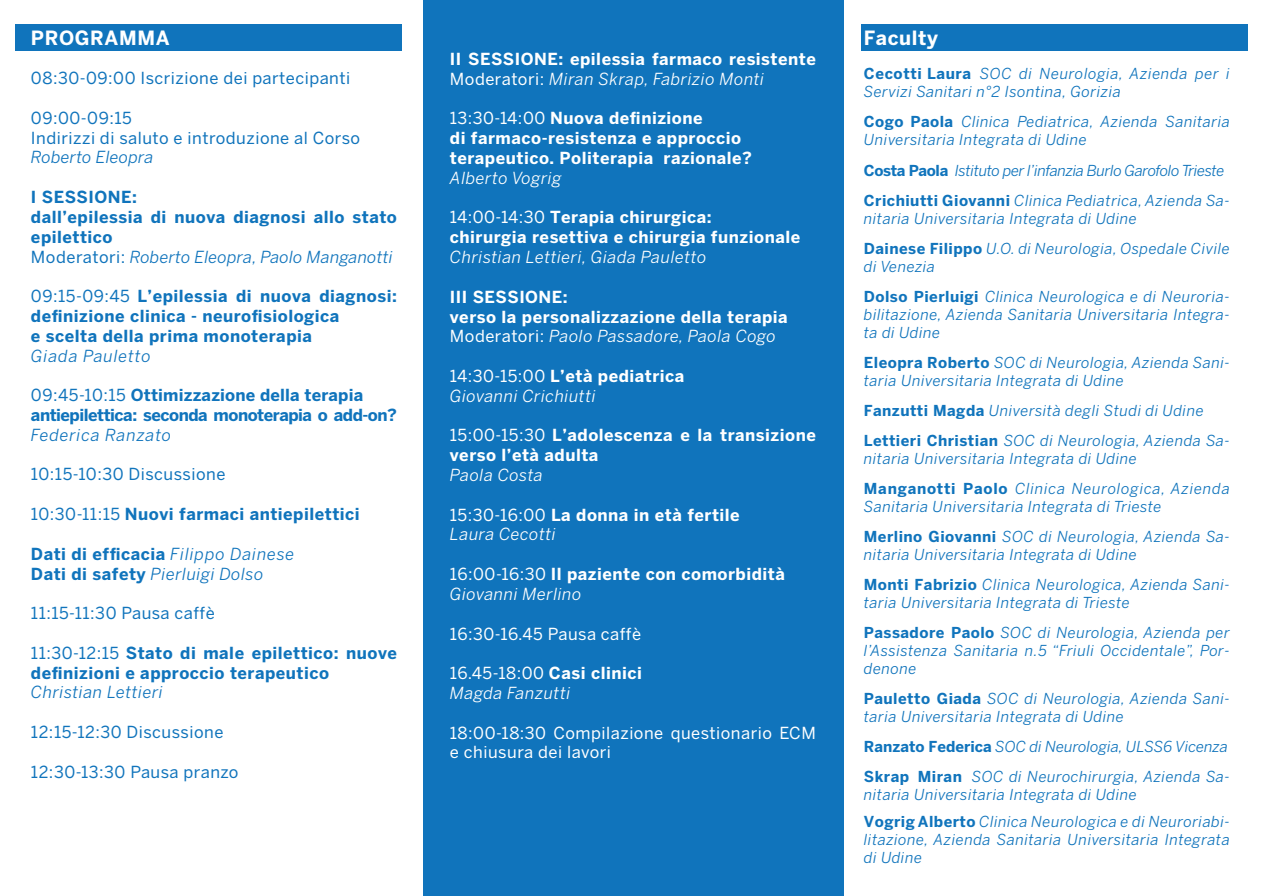
<style>
.page{position:relative;width:1266px;height:896px;background:#fff}
.page>*{position:absolute;margin:0;border:0;box-sizing:border-box;transform-origin:0 0}
.t1{font:700 19.5px "Benton Sans";letter-spacing:.03em;color:#fff}
.t2{font:700 16.5px/19.8px "Benton Sans";letter-spacing:.03em;color:#fff}
.t3{font:700 16.5px/19.8px "Benton Sans";letter-spacing:.03em;color:#1074bc}
.t4{font:16.5px/19.8px "Benton Sans";letter-spacing:.03em;color:#1074bc}
.t5{font:700 16.5px/19.8px "Benton Sans";letter-spacing:-.03em;color:#1074bc}
.t6{font:italic 16.5px/19.8px "Benton Sans";letter-spacing:.03em;color:#fff}
.t7{font:16.5px/19.8px "Benton Sans";letter-spacing:.03em;color:#fff}
.t8{font:italic 16.5px/19.8px "Benton Sans";letter-spacing:.03em;color:#1074bc}
.t9{font:italic 15px/18px "Benton Sans";letter-spacing:.03em;color:#1074bc}
.t10{font:italic 15px/30px "Benton Sans";letter-spacing:-.025em;color:#1074bc}
.t11{font:italic 15px/30px "Benton Sans";letter-spacing:.005em;color:#1074bc}
.s1{font-style:italic}
.s2{font-weight:400}
.s3{font-weight:400;font-style:italic}
.s4{font-weight:700;font-style:normal}
.s5{font-style:normal}
</style>
<div class="page">
<div style="left:423px;top:0;width:421px;height:896px;background:#1074bc"></div>
<div style="left:15px;top:24px;width:387px;height:27px;background:#1074bc"></div>
<div style="left:861px;top:24px;width:387px;height:27px;background:#1074bc"></div>
<p class="t1" style="left:31px;top:26px;width:140px">PROGRAMMA</p>
<p class="t4" style="left:31px;top:68px;width:321px">08:30-09:00 Iscrizione dei partecipanti</p>
<p class="t4" style="left:31px;top:108px;width:331px">09:00-09:15<br>Indirizzi di saluto e introduzione al Corso<br><span class="s1">Roberto Eleopra</span></p>
<p class="t3" style="left:31px;top:187px;width:368px">I SESSIONE:<br>dall’epilessia di nuova diagnosi allo stato epilettico<br><span class="s2">Moderatori:</span> <span class="s3">Roberto Eleopra, Paolo Manganotti</span></p>
<p class="t3" style="left:31px;top:286px;width:368px"><span class="s2">09:15-09:45</span> L’epilessia di nuova diagnosi: definizione clinica - neurofisiologica<br>e scelta della prima monoterapia<br><span class="s3">Giada Pauletto</span></p>
<p class="t5" style="left:31px;top:385px;width:368px"><span class="s2">09:45-10:15</span> Ottimizzazione della terapia antiepilettica: seconda monoterapia o add-on?<br><span class="s3">Federica Ranzato</span></p>
<p class="t4" style="left:31px;top:464px;width:196px">10:15-10:30 Discussione</p>
<p class="t3" style="left:31px;top:504px;width:330px"><span class="s2">10:30-11:15</span> Nuovi farmaci antiepilettici</p>
<p class="t8" style="left:31px;top:543px;width:265px"><span class="s4">Dati di efficacia</span> Filippo Dainese<br><span class="s4">Dati di safety</span> Pierluigi Dolso</p>
<p class="t4" style="left:31px;top:603px;width:185px">11:15-11:30 Pausa caffè</p>
<p class="t3" style="left:31px;top:642px;width:368px"><span class="s2">11:30-12:15</span> Stato di male epilettico: nuove definizioni e approccio terapeutico<br><span class="s3">Christian Lettieri</span></p>
<p class="t4" style="left:31px;top:722px;width:194px">12:15-12:30 Discussione</p>
<p class="t4" style="left:31px;top:761px;width:209px">12:30-13:30 Pausa pranzo</p>
<p class="t2" style="left:450px;top:49px;width:368px">II SESSIONE: epilessia farmaco resistente<br><span class="s2">Moderatori:</span> <span class="s3">Miran Skrap, Fabrizio Monti</span></p>
<p class="t2" style="left:450px;top:108px;width:304px"><span class="s2">13:30-14:00</span> Nuova definizione<br>di farmaco-resistenza e approccio terapeutico. Politerapia razionale?<br><span class="s3">Alberto Vogrig</span></p>
<p class="t2" style="left:450px;top:207px;width:352px"><span class="s2">14:00-14:30</span> Terapia chirurgica:<br>chirurgia resettiva e chirurgia funzionale<br><span class="s3">Christian Lettieri, Giada Pauletto</span></p>
<p class="t2" style="left:450px;top:286px;width:339px">III SESSIONE:<br>verso la personalizzazione della terapia<br><span class="s2">Moderatori:</span> <span class="s3">Paolo Passadore, Paola Cogo</span></p>
<p class="t6" style="left:450px;top:366px;width:236px"><span class="s5">14:30-15:00</span> <span class="s4">L’età pediatrica<br></span>Giovanni Crichiutti</p>
<p class="t2" style="left:450px;top:425px;width:367px"><span class="s2">15:00-15:30</span> L’adolescenza e la transizione verso l’età adulta<br><span class="s3">Paola Costa</span></p>
<p class="t2" style="left:450px;top:504px;width:291px"><span class="s2">15:30-16:00</span> La donna in età fertile<br><span class="s3">Laura Cecotti</span></p>
<p class="t2" style="left:450px;top:564px;width:337px"><span class="s2">16:00-16:30</span> Il paziente con comorbidità<br><span class="s3">Giovanni Merlino</span></p>
<p class="t7" style="left:450px;top:623px;width:193px">16:30-16.45 Pausa caffè</p>
<p class="t6" style="left:450px;top:663px;width:193px"><span class="s5">16.45-18:00</span> <span class="s4">Casi clinici<br></span>Magda Fanzutti</p>
<p class="t7" style="left:450px;top:722px;width:368px">18:00-18:30 Compilazione questionario ECM e chiusura dei lavori</p>
<p class="t1" style="left:864px;top:26px;width:76px">Faculty</p>
<p class="t9" style="left:864px;top:65px;width:368px"><span class="s4">Cecotti Laura</span> SOC di Neurologia, Azienda per i<br>Servizi Sanitari n°2 Isontina, Gorizia</p>
<p class="t9" style="left:864px;top:113px;width:367px"><span class="s4">Cogo Paola</span> Clinica Pediatrica, Azienda Sanitaria<br>Universitaria Integrata di Udine</p>
<p class="t10" style="left:864px;top:155px;width:367px"><span class="s4">Costa Paola</span> Istituto per l’infanzia Burlo Garofolo Trieste<br><span class="s4">Crichiutti Giovanni</span> Clinica Pediatrica, Azienda Sa-</p>
<p class="t9" style="left:864px;top:203px;width:367px;line-height:30px">nitaria Universitaria Integrata di Udine<br><span class="s4">Dainese Filippo</span> U.O. di Neurologia, Ospedale Civile</p>
<p class="t9" style="left:864px;top:251px;width:368px;line-height:30px">di Venezia<br><span class="s4">Dolso Pierluigi</span> Clinica Neurologica e di Neuroria-</p>
<p class="t9" style="left:864px;top:305px;width:368px">bilitazione, Azienda Sanitaria Universitaria Integra&shy;ta di Udine</p>
<p class="t9" style="left:864px;top:353px;width:367px"><span class="s4">Eleopra Roberto</span> SOC di Neurologia, Azienda Sani&shy;taria Universitaria Integrata di Udine</p>
<p class="t9" style="left:864px;top:395px;width:367px;line-height:30px"><span class="s4">Fanzutti Magda</span> Università degli Studi di Udine<br><span class="s4">Lettieri Christian</span> SOC di Neurologia, Azienda Sa-</p>
<p class="t9" style="left:864px;top:443px;width:367px;line-height:30px">nitaria Universitaria Integrata di Udine<br><span class="s4">Manganotti Paolo</span> Clinica Neurologica, Azienda</p>
<p class="t9" style="left:864px;top:491px;width:368px;line-height:30px">Sanitaria Universitaria Integrata di Trieste<br><span class="s4">Merlino Giovanni</span> SOC di Neurologia, Azienda Sa-</p>
<p class="t9" style="left:864px;top:539px;width:368px;line-height:30px">nitaria Universitaria Integrata di Udine<br><span class="s4">Monti Fabrizio</span> Clinica Neurologica, Azienda Sani-</p>
<p class="t9" style="left:864px;top:587px;width:368px;line-height:30px">taria Universitaria Integrata di Trieste<br><span class="s4">Passadore Paolo</span> SOC di Neurologia, Azienda per</p>
<p class="t9" style="left:864px;top:641px;width:367px">l’Assistenza Sanitaria n.5 “Friuli Occidentale”, Por&shy;denone</p>
<p class="t9" style="left:864px;top:689px;width:367px"><span class="s4">Pauletto Giada</span> SOC di Neurologia, Azienda Sani&shy;taria Universitaria Integrata di Udine</p>
<p class="t11" style="left:864px;top:731px;width:367px"><span class="s4">Ranzato Federica</span> SOC di Neurologia, ULSS6 Vicenza<br><span class="s4">Skrap Miran</span> SOC di Neurochirurgia, Azienda Sa-</p>
<p class="t9" style="left:864px;top:780px;width:367px;line-height:27px">nitaria Universitaria Integrata di Udine<br><span class="s4">Vogrig Alberto</span> Clinica Neurologica e di Neuroriabi-</p>
<p class="t9" style="left:864px;top:830px;width:368px">litazione, Azienda Sanitaria Universitaria Integrata di Udine</p>
</div>
